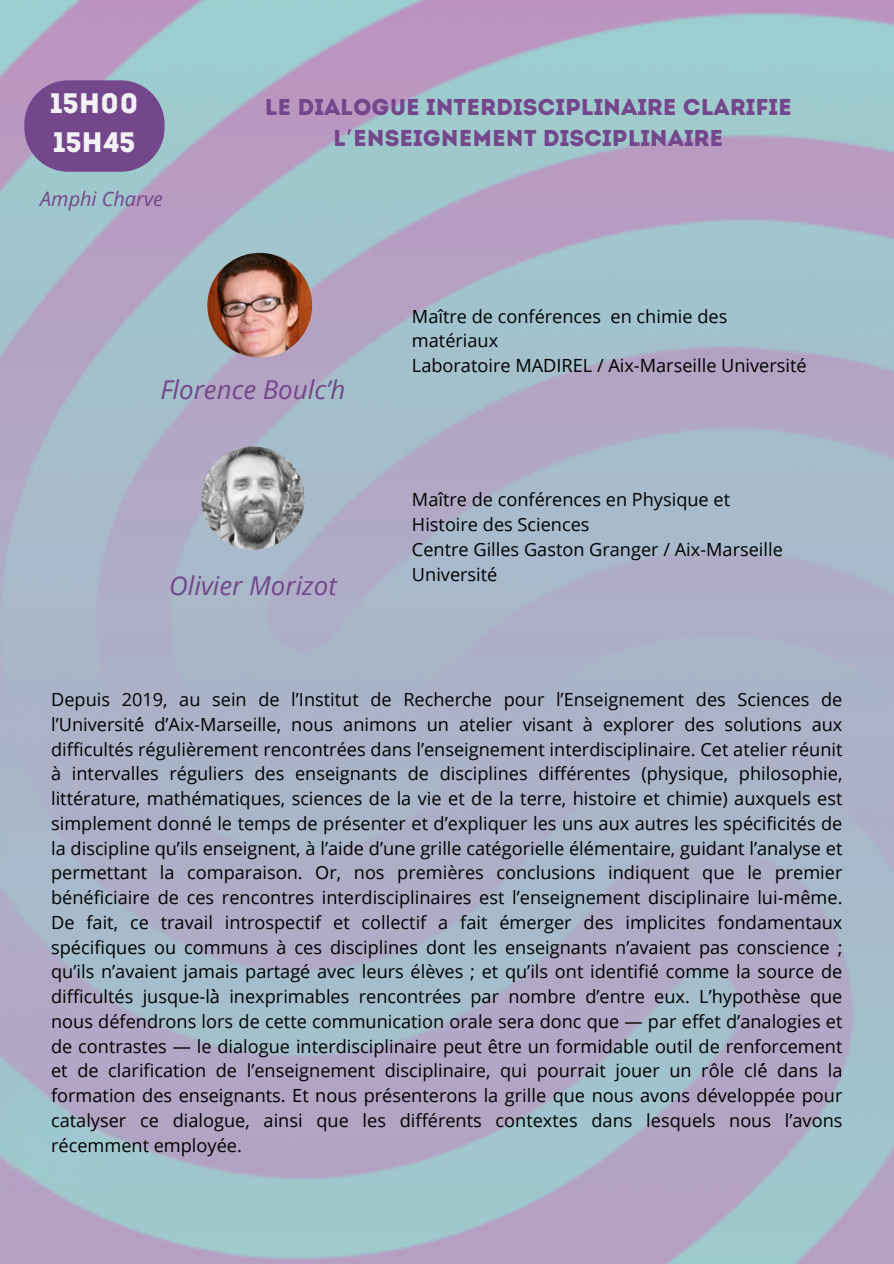
<style>
.page{position:relative;width:894px;height:1264px;background:#fff}
.page>*{position:absolute;margin:0;border:0;box-sizing:border-box;transform-origin:0 0}
.t1{font:28.2px/39.3px "Intro";color:#f2f2f6}
.t2{font:italic 25.95px "Open Sans";color:#74468b}
.t3{font:22.95px/31.5px "Intro";color:#74468b;text-align:center}
.t4{font:italic 19.95px "Open Sans";color:#74468b}
.t5{font:18.15px/24.8px "Open Sans";color:#000}
.s1{font-family:"Noto Sans Gurmukhi"}
</style>
<div class="page">
<img style="left:0;top:0;width:893px;height:1263px">
<img style="left:201px;top:446px;width:103px;height:104px;border-radius:50%">
<div style="left:24px;top:80px;width:140px;height:92px;background:#74468b;border-radius:44px"></div>
<img style="left:207px;top:253px;width:105px;height:104px;border-radius:50%">
<p class="t1" style="left:50px;top:86px;width:89px">15H00<br>15H45</p>
<h1 class="t3" style="left:265px;top:93px;width:528px">LE DIALOGUE INTERDISCIPLINAIRE CLARIFIE<br>L<span class="s1">’</span>ENSEIGNEMENT DISCIPLINAIRE</h1>
<h1 class="t4" style="left:40px;top:184px;width:124px">Amphi Charve</h1>
<p class="t2" style="left:160px;top:371px;width:186px">Florence Boulc’h</p>
<h1 class="t2" style="left:169px;top:566px;width:169px">Olivier Morizot</h1>
<p class="t5" style="left:412px;top:303px;width:317px">Maître de conférences en chimie des matériaux</p>
<p class="t5" style="left:412px;top:352px;width:396px">Laboratoire MADIREL / Aix-Marseille Université</p>
<h2 class="t5" style="left:412px;top:487px;width:319px">Maître de conférences en Physique et<br>Histoire des Sciences</h2>
<p class="t5" style="left:412px;top:536px;width:372px">Centre Gilles Gaston Granger / Aix-Marseille<br>Université</p>
<p class="t5" style="left:51px;top:686px;width:792px;text-align:justify">Depuis 2019, au sein de l’Institut de Recherche pour l’Enseignement des Sciences de l’Université́ d’Aix-Marseille, nous animons un atelier visant à explorer des solutions aux difficultés régulièrement rencontrées dans l’enseignement interdisciplinaire. Cet atelier réunit à intervalles réguliers des enseignants de disciplines différentes (physique, philosophie, littérature, mathématiques, sciences de la vie et de la terre, histoire et chimie) auxquels est simplement donné le temps de présenter et d’expliquer les uns aux autres les spécificités de la discipline qu’ils enseignent, à l’aide d’une grille catégorielle élémentaire, guidant l’analyse et permettant la comparaison. Or, nos premières conclusions indiquent que le premier bénéficiaire de ces rencontres interdisciplinaires est l’enseignement disciplinaire lui-même.<br>De fait, ce travail introspectif et collectif a fait émerger des implicites fondamentaux spécifiques ou communs à ces disciplines dont les enseignants n’avaient pas conscience ; qu’ils n’avaient jamais partagé avec leurs élèves ; et qu’ils ont identifié́ comme la source de difficultés jusque-là̀ inexprimables rencontrées par nombre d’entre eux. L’hypothèse que nous défendrons lors de cette communication orale sera donc que — par effet d’analogies et de contrastes — le dialogue interdisciplinaire peut être un formidable outil de renforcement et de clarification de l’enseignement disciplinaire, qui pourrait jouer un rôle clé́ dans la formation des enseignants. Et nous présenterons la grille que nous avons développée pour catalyser ce dialogue, ainsi que les différents contextes dans lesquels nous l’avons récemment employée.</p>
</div>
